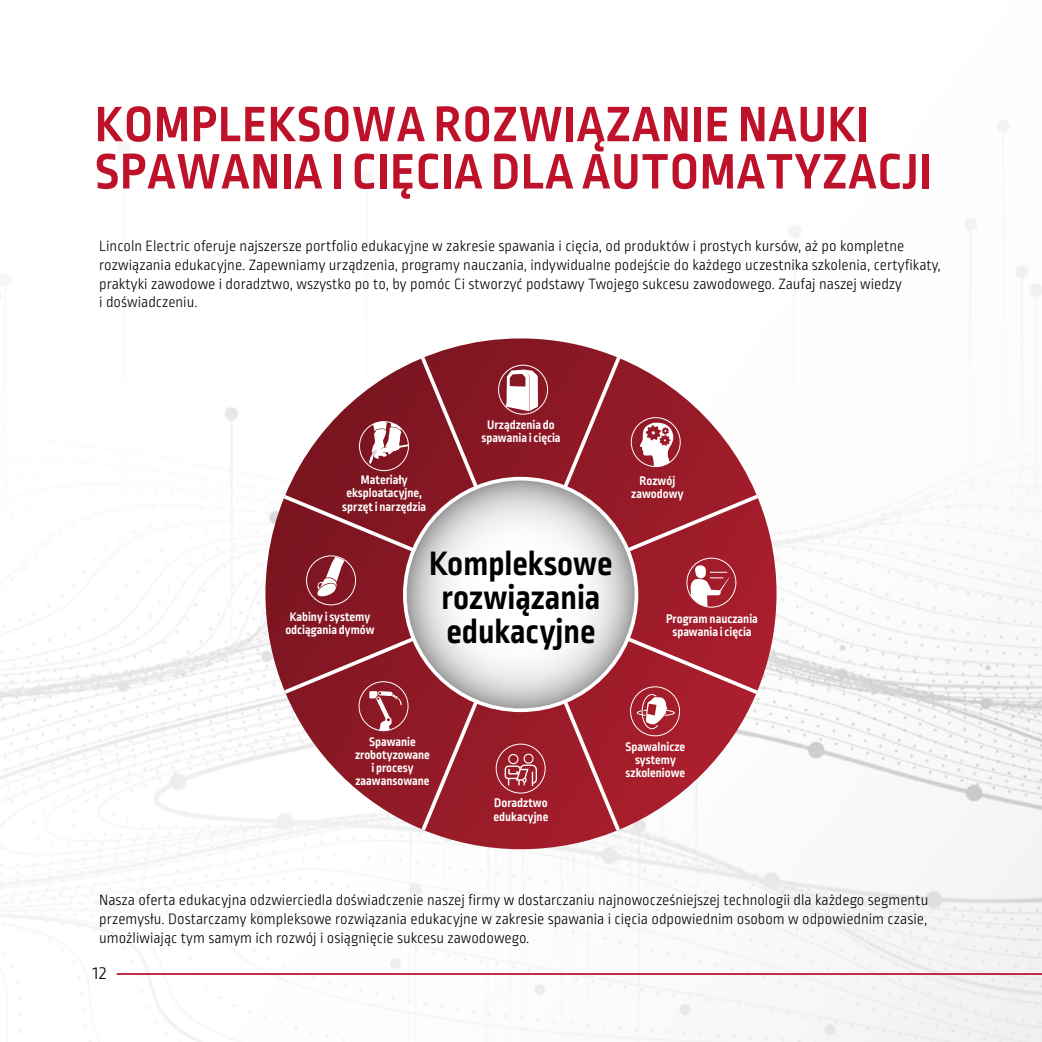
<style>
.page{position:relative;width:1042px;height:1042px;background:#fff}
.page>*{position:absolute;margin:0;border:0;box-sizing:border-box;transform-origin:0 0}
.t1{font:700 52.5px/47.2px "Ropa Sans Pro";letter-spacing:.02em;color:#bd122a}
.t2{font:700 35.7px/34.1px "Ropa Sans Pro";color:#000;text-align:center}
.t3{font:300 19.25px "Ropa Sans Pro";color:#000}
.t4{font:300 15.75px/18.9px "Ropa Sans Pro";color:#000;text-align:justify}
.t5{font:700 13.12px/13.1px "Ropa Sans Pro";color:#fff;text-align:center}
</style>
<div class="page">
<img style="left:0;top:120px;width:1042px;height:922px">
<svg style="left:265px;top:338px;width:511px;height:511px"></svg>
<svg style="left:265px;top:482px;width:511px;height:225px;background:#9c313c"></svg>
<svg style="left:408px;top:338px;width:225px;height:511px;background:#9d313d"></svg>
<svg style="left:405px;top:479px;width:231px;height:231px"></svg>
<div style="left:498px;top:365px;width:50px;height:49px;border:1px solid #fff;border-radius:50%"></div>
<svg style="left:506px;top:369px;width:32px;height:42px"></svg>
<div style="left:359px;top:421px;width:50px;height:50px;border:1px solid #fff;border-radius:50%"></div>
<svg style="left:369px;top:422px;width:39px;height:42px"></svg>
<div style="left:630px;top:686px;width:50px;height:50px;border:1px solid #fff;border-radius:50%"></div>
<svg style="left:637px;top:694px;width:38px;height:35px"></svg>
<div style="left:306px;top:555px;width:50px;height:50px;border:1px solid #fff;border-radius:50%"></div>
<svg style="left:317px;top:557px;width:27px;height:40px"></svg>
<div style="left:359px;top:681px;width:49px;height:50px;border:1px solid #fff;border-radius:50%"></div>
<svg style="left:369px;top:691px;width:33px;height:40px"></svg>
<svg style="left:690px;top:565px;width:39px;height:42px"></svg>
<div style="left:686px;top:558px;width:50px;height:49px;border:1px solid #fff;border-radius:50%"></div>
<svg style="left:640px;top:421px;width:36px;height:45px"></svg>
<div style="left:631px;top:417px;width:49px;height:50px;border:1px solid #fff;border-radius:50%"></div>
<svg style="left:505px;top:753px;width:32px;height:33px"></svg>
<div style="left:496px;top:743px;width:49px;height:50px;border:1px solid #fff;border-radius:50%"></div>
<hr style="left:117px;top:973px;width:925px;height:2px;background:#bd122a">
<h1 class="t1" style="left:95px;top:103px;width:838px">KOMPLEKSOWA ROZWIĄZANIE NAUKI<br>SPAWANIA I CIĘCIA DLA AUTOMATYZACJI</h1>
<p class="t4" style="left:99px;top:237px;width:843px;text-align:left">Lincoln Electric oferuje najszersze portfolio edukacyjne w zakresie spawania i cięcia, od produktów i prostych kursów, aż po kompletne rozwiązania edukacyjne. Zapewniamy urządzenia, programy nauczania, indywidualne podejście do każdego uczestnika szkolenia, certyfikaty, praktyki zawodowe i doradztwo, wszystko po to, by pomóc Ci stworzyć podstawy Twojego sukcesu zawodowego. Zaufaj naszej wiedzy<br>i doświadczeniu.</p>
<p class="t5" style="left:342px;top:474px;width:85px">Materiały eksploatacyjne, sprzęt i narzędzia</p>
<p class="t5" style="left:481px;top:419px;width:81px">Urządzenia do spawania i cięcia</p>
<p class="t5" style="left:285px;top:611px;width:91px">Kabiny i systemy odciągania dymów</p>
<h2 class="t2" style="left:429px;top:548px;width:185px">Kompleksowe rozwiązania edukacyjne</h2>
<p class="t5" style="left:631px;top:474px;width:54px">Rozwój zawodowy</p>
<p class="t5" style="left:666px;top:612px;width:93px">Program nauczania spawania i cięcia</p>
<p class="t5" style="left:355px;top:736px;width:76px">Spawanie zrobotyzowane i procesy zaawansowane</p>
<p class="t5" style="left:493px;top:797px;width:56px;text-align:left">Doradztwo edukacyjne</p>
<p class="t5" style="left:625px;top:741px;width:61px">Spawalnicze systemy szkoleniowe</p>
<p class="t4" style="left:99px;top:891px;width:830px">Nasza oferta edukacyjna odzwierciedla doświadczenie naszej firmy w dostarczaniu najnowocześniejszej technologii dla każdego segmentu przemysłu. Dostarczamy kompleksowe rozwiązania edukacyjne w zakresie spawania i cięcia odpowiednim osobom w odpowiednim czasie, umożliwiając tym samym ich rozwój i osiągnięcie sukcesu zawodowego.</p>
<p class="t3" style="left:93px;top:963px;width:15px">12</p>
</div>
